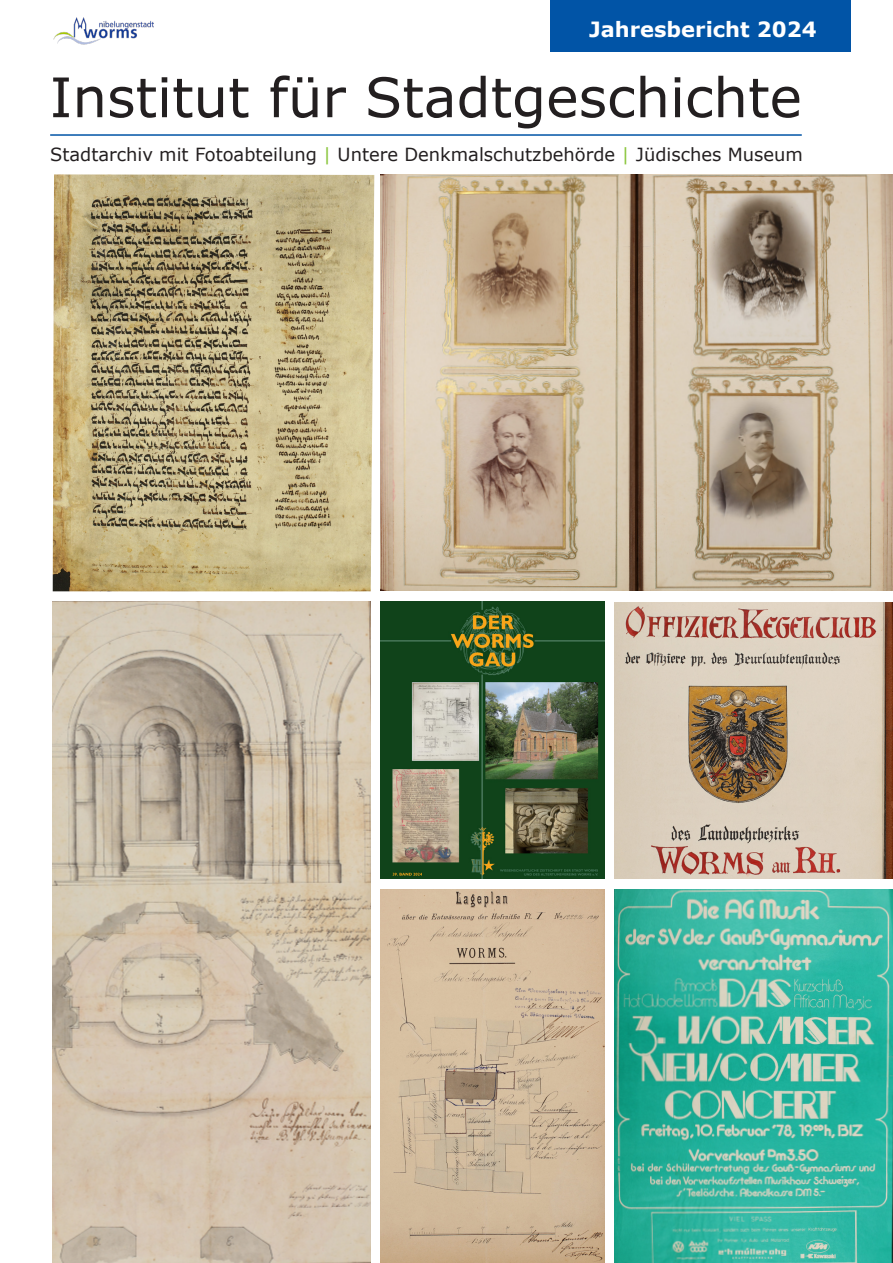
<style>
.page{position:relative;width:893px;height:1263px;background:#fff}
.page>*{position:absolute;margin:0;border:0;box-sizing:border-box;transform-origin:0 0}
.t1{font:54.6px "Verdana";color:#231f20}
.t2{font:700 21px "Verdana";color:#fff}
.t3{font:18.15px "Verdana";color:#231f20}
.s1{color:#8bc63e}
</style>
<div class="page">
<hr style="left:50px;top:134px;width:752px;height:2px;background:#0154a6">
<div style="left:550px;top:0;width:300px;height:51px;background:#0154a6"></div>
<img style="left:53px;top:174px;width:321px;height:417px">
<img style="left:53px;top:602px;width:318px;height:661px">
<img style="left:381px;top:174px;width:512px;height:417px">
<img style="left:614px;top:889px;width:279px;height:374px">
<img style="left:381px;top:889px;width:224px;height:374px">
<img style="left:614px;top:602px;width:279px;height:276px">
<img style="left:381px;top:602px;width:224px;height:276px">
<img style="left:53px;top:18px;width:101px;height:27px">
<p class="t2" style="left:589px;top:16px;width:229px">Jahresbericht 2024</p>
<p class="t1" style="left:50px;top:63px;width:754px">Institut für Stadtgeschichte</p>
<p class="t3" style="left:50px;top:143px;width:754px">Stadtarchiv mit Fotoabteilung <span class="s1">|</span> Untere Denkmalschutzbehörde <span class="s1">|</span> Jüdisches Museum</p>
</div>
